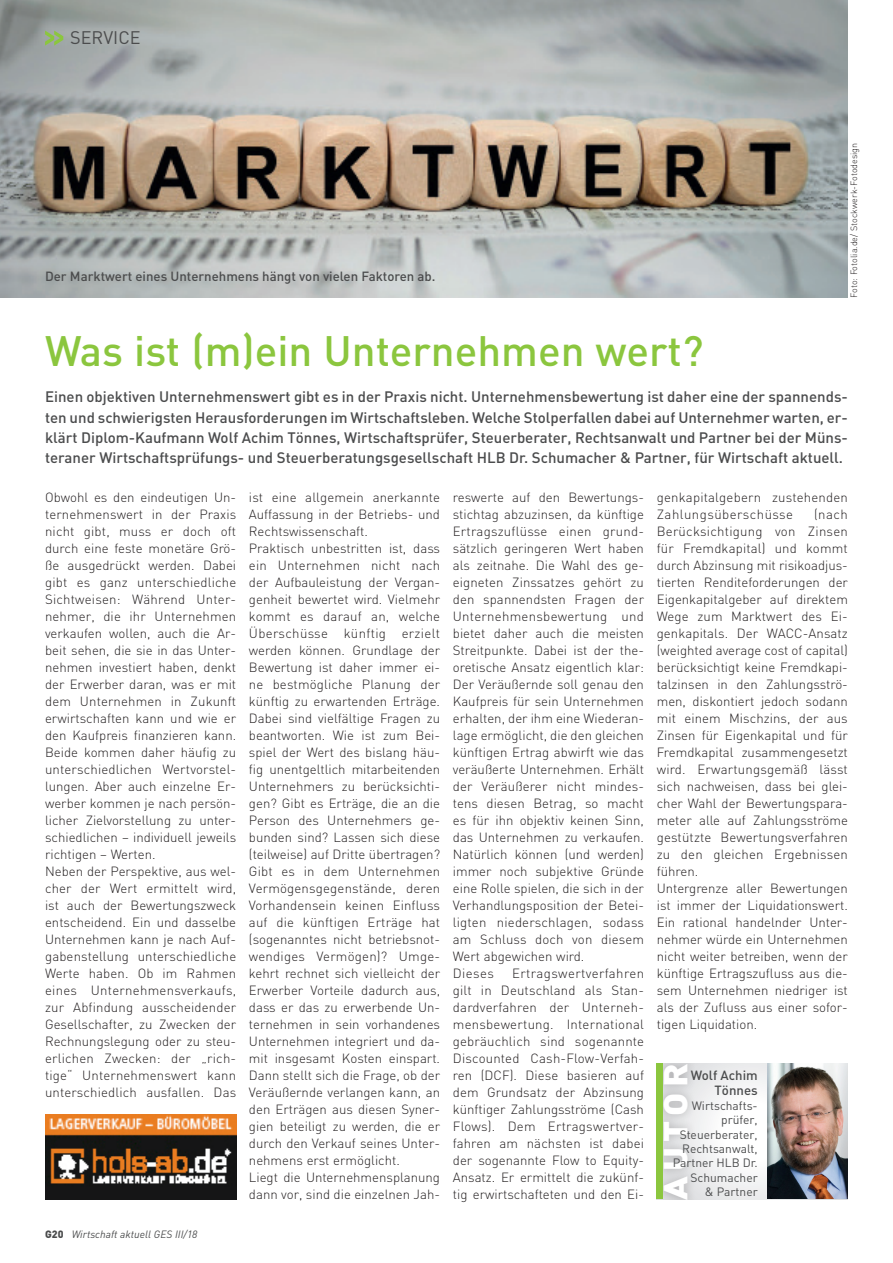
<style>
.page{position:relative;width:893px;height:1263px;background:#fff}
.page>*{position:absolute;margin:0;border:0;box-sizing:border-box;transform-origin:0 0}
.t1{font:500 42px "DIN";color:#8bc63e}
.t2{font:900 33px "DIN";letter-spacing:.15em;color:#fff;scale:1.1 1}
.t3{font:18px "DIN";color:#4b4c4d}
.t4{font:500 15px/20.2px "DIN";color:#4b4c4d;text-align:justify}
.t5{font:300 13.2px/17px "DIN";color:#231f20}
.t6{font:500 13.2px/15.9px "DIN";color:#4b4c4d;text-align:right}
.t7{font:12px/14.4px "DIN";color:#4b4c4d;text-align:right}
.t8{font:italic 10.5px "DIN";color:#4b4c4d}
.t9{font:300 9px "DIN";color:#231f20}
.s1{font-weight:900;font-style:normal}
</style>
<div class="page">
<img style="left:0;top:0;width:848px;height:298px">
<svg style="left:697px;top:1063px;width:70px;height:136px"></svg>
<div style="left:657px;top:1063px;width:40px;height:136px;background:#231f20;opacity:.25"></div>
<img style="left:767px;top:1063px;width:81px;height:136px">
<div style="left:657px;top:1063px;width:6px;height:136px;background:#8bc63e"></div>
<svg style="left:45px;top:31px;width:18px;height:15px"></svg>
<img style="left:45px;top:1114px;width:191px;height:85px">
<h3 class="t3" style="left:70px;top:26px;width:72px">SERVICE</h3>
<p class="t6" style="left:45px;top:267px;width:392px">Der Marktwert eines Unternehmens hängt von vielen Faktoren ab.</p>
<p class="t9" style="left:848px;top:298px;width:157px;rotate:-90deg">Foto: Fotolia.de/ Stockwerk-Fotodesign</p>
<h1 class="t1" style="left:45px;top:324px;width:660px">Was ist (m)ein Unternehmen wert?</h1>
<p class="t4" style="left:45px;top:386px;width:804px">Einen objektiven Unternehmenswert gibt es in der Praxis nicht. Unternehmensbewertung ist daher eine der spannends&shy;ten und schwierigsten Herausforderungen im Wirtschaftsleben. Welche Stolperfallen dabei auf Unternehmer warten, er&shy;klärt Diplom-Kaufmann Wolf Achim Tönnes, Wirtschaftsprüfer, Steuerberater, Rechtsanwalt und Partner bei der Müns&shy;teraner Wirtschaftsprüfungs- und Steuerberatungsgesellschaft HLB Dr. Schumacher &amp; Partner, für Wirtschaft aktuell.</p>
<p class="t5" style="left:45px;top:488px;width:193px">Obwohl es den eindeutigen Un&shy;ternehmenswert in der Praxis nicht gibt, muss er doch oft durch eine feste monetäre Grö&shy;ße ausgedrückt werden. Dabei gibt es ganz unterschiedliche<br>Sichtweisen: Während Unter&shy;nehmer, die ihr Unternehmen verkaufen wollen, auch die Ar&shy;beit sehen, die sie in das Unter&shy;nehmen investiert haben, denkt der Erwerber daran, was er mit dem Unternehmen in Zukunft erwirtschaften kann und wie er den Kaufpreis finanzieren kann.<br>Beide kommen daher häufig zu unterschiedlichen Wertvorstel&shy;lungen. Aber auch einzelne Er&shy;werber kommen je nach persön&shy;licher Zielvorstellung zu unter&shy;schiedlichen – individuell jeweils richtigen – Werten.<br>Neben der Perspektive, aus wel&shy;cher der Wert ermittelt wird, ist auch der Bewertungszweck entscheidend. Ein und dasselbe<br>Unternehmen kann je nach Auf&shy;gabenstellung unterschiedliche<br>Werte haben. Ob im Rahmen eines Unternehmensverkaufs, zur Abfindung ausscheidender<br>Gesellschafter, zu Zwecken der<br>Rechnungslegung oder zu steu&shy;erlichen Zwecken: der „rich&shy;tige“ Unternehmenswert kann unterschiedlich ausfallen. Das</p>
<p class="t5" style="left:249px;top:488px;width:193px">ist eine allgemein anerkannte<br>Auffassung in der Betriebs- und<br>Rechtswissenschaft.<br>Praktisch unbestritten ist, dass ein Unternehmen nicht nach der Aufbauleistung der Vergan&shy;genheit bewertet wird. Vielmehr kommt es darauf an, welche<br>Überschüsse künftig erzielt werden können. Grundlage der<br>Bewertung ist daher immer ei&shy;ne bestmögliche Planung der künftig zu erwartenden Erträge.<br>Dabei sind vielfältige Fragen zu beantworten. Wie ist zum Bei&shy;spiel der Wert des bislang häu&shy;fig unentgeltlich mitarbeitenden<br>Unternehmers zu berücksichti&shy;gen? Gibt es Erträge, die an die<br>Person des Unternehmers ge&shy;bunden sind? Lassen sich diese (teilweise) auf Dritte übertragen?<br>Gibt es in dem Unternehmen<br>Vermögensgegenstände, deren<br>Vorhandensein keinen Einfluss auf die künftigen Erträge hat (sogenanntes nicht betriebsnot&shy;wendiges Vermögen)? Umge&shy;kehrt rechnet sich vielleicht der<br>Erwerber Vorteile dadurch aus, dass er das zu erwerbende Un&shy;ternehmen in sein vorhandenes<br>Unternehmen integriert und da&shy;mit insgesamt Kosten einspart.<br>Dann stellt sich die Frage, ob der<br>Veräußernde verlangen kann, an den Erträgen aus diesen Syner&shy;gien beteiligt zu werden, die er durch den Verkauf seines Unter&shy;nehmens erst ermöglicht.<br>Liegt die Unternehmensplanung dann vor, sind die einzelnen Jah-</p>
<p class="t5" style="left:453px;top:488px;width:193px">reswerte auf den Bewertungs&shy;stichtag abzuzinsen, da künftige<br>Ertragszuflüsse einen grund&shy;sätzlich geringeren Wert haben als zeitnahe. Die Wahl des ge&shy;eigneten Zinssatzes gehört zu den spannendsten Fragen der<br>Unternehmensbewertung und bietet daher auch die meisten<br>Streitpunkte. Dabei ist der the&shy;oretische Ansatz eigentlich klar:<br>Der Veräußernde soll genau den<br>Kaufpreis für sein Unternehmen erhalten, der ihm eine Wiederan&shy;lage ermöglicht, die den gleichen künftigen Ertrag abwirft wie das veräußerte Unternehmen. Erhält der Veräußerer nicht mindes&shy;tens diesen Betrag, so macht es für ihn objektiv keinen Sinn, das Unternehmen zu verkaufen.<br>Natürlich können (und werden) immer noch subjektive Gründe eine Rolle spielen, die sich in der<br>Verhandlungsposition der Betei&shy;ligten niederschlagen, sodass am Schluss doch von diesem<br>Wert abgewichen wird.<br>Dieses</p>
<p class="t5" style="left:453px;top:965px;width:193px;text-align:justify;text-indent:59px">Ertragswertverfahren gilt in Deutschland als Stan&shy;dardverfahren der Unterneh&shy;mensbewertung. International gebräuchlich sind sogenannte Discounted Cash-Flow-Verfah&shy;ren (DCF). Diese basieren auf dem Grundsatz der Abzinsung künftiger Zahlungsströme (Cash Flows). Dem Ertragswertver&shy;fahren am nächsten ist dabei der sogenannte Flow to Equity-Ansatz. Er ermittelt die zukünf&shy;tig erwirtschafteten und den Ei-</p>
<p class="t8" style="left:45px;top:1227px;width:154px"><span class="s1">G20</span> Wirtschaft aktuell GES III/18</p>
<p class="t5" style="left:657px;top:488px;width:193px">genkapitalgebern zustehenden<br>Zahlungsüberschüsse</p>
<p class="t5" style="left:657px;top:505px;width:193px;text-indent:157px">(nach<br>Berücksichtigung von Zinsen für Fremdkapital) und kommt durch Abzinsung mit risikoadjus&shy;tierten Renditeforderungen der<br>Eigenkapitalgeber auf direktem<br>Wege zum Marktwert des Ei&shy;genkapitals. Der WACC-Ansatz (weighted average cost of capital) berücksichtigt keine Fremdkapi&shy;talzinsen in den Zahlungsströ&shy;men, diskontiert jedoch sodann mit einem Mischzins, der aus<br>Zinsen für Eigenkapital und für<br>Fremdkapital zusammengesetzt wird. Erwartungsgemäß lässt sich nachweisen, dass bei glei&shy;cher Wahl der Bewertungspara&shy;meter alle auf Zahlungsströme gestützte Bewertungsverfahren zu den gleichen Ergebnissen führen.<br>Untergrenze aller Bewertungen ist immer der Liquidationswert.<br>Ein rational handelnder Unter&shy;nehmer würde ein Unternehmen nicht weiter betreiben, wenn der künftige Ertragszufluss aus die&shy;sem Unternehmen niedriger ist als der Zufluss aus einer sofor&shy;tigen Liquidation.</p>
<h2 class="t2" style="left:653px;top:1200px;width:126px;rotate:-90deg">AUTOR</h2>
<p class="t6" style="left:691px;top:1066px;width:68px">Wolf Achim<br>Tönnes</p>
<p class="t7" style="left:673px;top:1098px;width:87px">Wirtschafts&shy;prüfer,<br>Steuerberater,<br>Rechtsanwalt,<br>Partner HLB Dr.<br>Schumacher<br>&amp; Partner</p>
</div>
